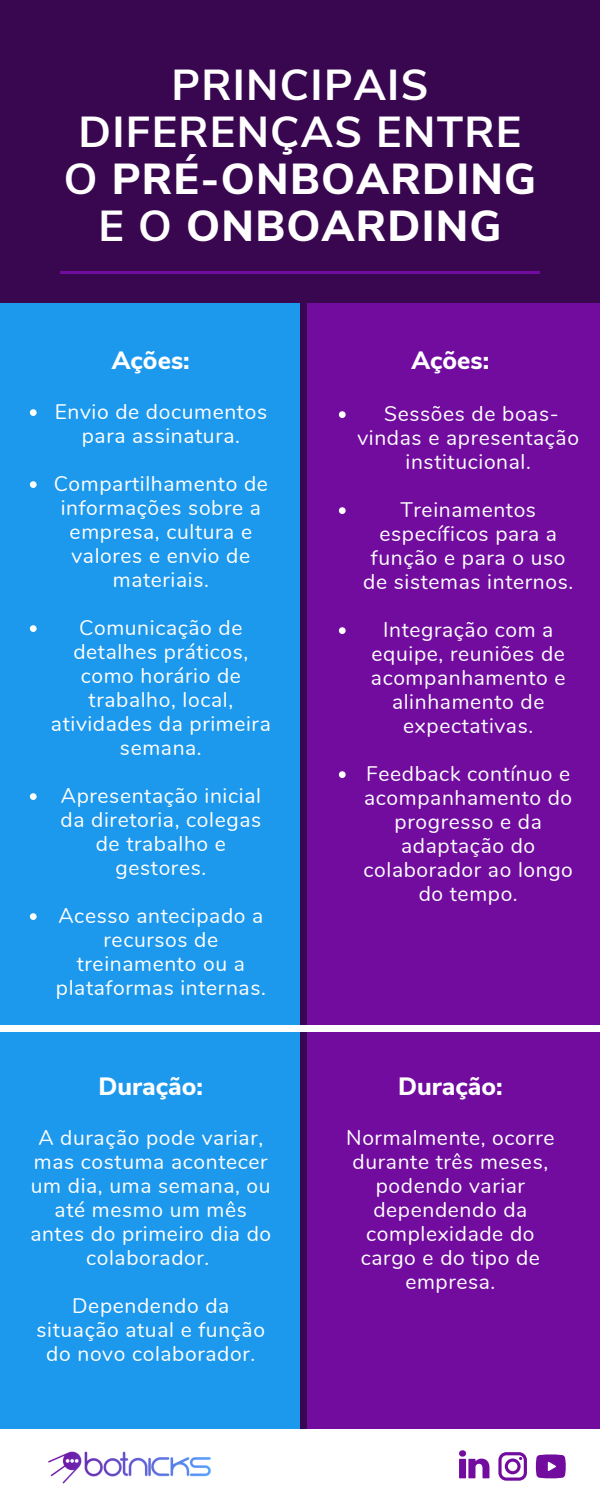
<style>
.page{position:relative;width:600px;height:1500px;background:#390650}
.page>*{position:absolute;margin:0;border:0;box-sizing:border-box;transform-origin:0 0}
.t1{font:700 43.3px/47px "Nunito Sans";letter-spacing:.03em;color:#fff;text-align:center}
.t2{font:800 25px "Nunito Sans";color:#fff}
.t3{font:21px/24px "Nunito";letter-spacing:.03em;color:#fff;text-align:center}
.s1{font-weight:800}
</style>
<div class="page">
<div style="left:308px;top:304px;width:292px;height:1136px;background:#710c9f"></div>
<div style="left:0;top:304px;width:300px;height:1136px;background:#1c98ed"></div>
<hr style="left:60px;top:271px;width:480px;height:3px;background:#710c9f">
<div style="left:0;top:1025px;width:600px;height:7px;background:#fff"></div>
<svg style="left:339px;top:411px;width:7px;height:7px"></svg>
<svg style="left:339px;top:507px;width:7px;height:7px"></svg>
<svg style="left:339px;top:627px;width:7px;height:7px"></svg>
<svg style="left:339px;top:771px;width:7px;height:7px"></svg>
<svg style="left:30px;top:409px;width:7px;height:7px"></svg>
<svg style="left:30px;top:481px;width:7px;height:7px"></svg>
<svg style="left:30px;top:625px;width:7px;height:7px"></svg>
<svg style="left:30px;top:793px;width:7px;height:7px"></svg>
<svg style="left:30px;top:913px;width:7px;height:7px"></svg>
<div style="left:0;top:1429px;width:600px;height:71px;background:#fff"></div>
<img style="left:48px;top:1451px;width:163px;height:33px">
<svg style="left:459px;top:1459px;width:30px;height:19px"></svg>
<div style="left:459px;top:1450px;width:7px;height:7px;background:#710c9f;border-radius:50%"></div>
<svg style="left:498px;top:1452px;width:29px;height:29px"></svg>
<svg style="left:536px;top:1454px;width:30px;height:24px"></svg>
<h1 class="t1" style="left:64px;top:62px;width:474px">PRINCIPAIS<br>DIFERENÇAS ENTRE<br>O <span class="s1">PRÉ-ONBOARDING<br></span>E O <span class="s1">ONBOARDING</span></h1>
<p class="t2" style="left:112px;top:343px;width:79px">Ações:</p>
<p class="t2" style="left:411px;top:343px;width:79px">Ações:</p>
<p class="t3" style="left:357px;top:402px;width:223px">Sessões de boas&shy;vindas e apresentação institucional.</p>
<p class="t3" style="left:363px;top:498px;width:211px">Treinamentos específicos para a função e para o uso de sistemas internos.</p>
<p class="t3" style="left:371px;top:618px;width:196px">Integração com a equipe, reuniões de acompanhamento e alinhamento de expectativas.</p>
<p class="t3" style="left:364px;top:762px;width:211px">Feedback contínuo e acompanhamento do progresso e da adaptação do colaborador ao longo do tempo.</p>
<h2 class="t3" style="left:55px;top:400px;width:214px">Envio de documentos para assinatura.</h2>
<p class="t3" style="left:54px;top:472px;width:216px">Compartilhamento de informações sobre a empresa, cultura e valores e envio de materiais.</p>
<p class="t3" style="left:51px;top:616px;width:221px">Comunicação de detalhes práticos, como horário de trabalho, local, atividades da primeira semana.</p>
<h2 class="t3" style="left:61px;top:784px;width:202px">Apresentação inicial da diretoria, colegas de trabalho e gestores.</h2>
<p class="t3" style="left:56px;top:904px;width:211px">Acesso antecipado a recursos de treinamento ou a plataformas internas.</p>
<h2 class="t2" style="left:98px;top:1070px;width:106px">Duração:</h2>
<h2 class="t2" style="left:398px;top:1070px;width:106px">Duração:</h2>
<p class="t3" style="left:30px;top:1126px;width:242px">A duração pode variar, mas costuma acontecer um dia, uma semana, ou até mesmo um mês antes do primeiro dia do colaborador.</p>
<p class="t3" style="left:37px;top:1294px;width:230px">Dependendo da situação atual e função do novo colaborador.</p>
<p class="t3" style="left:346px;top:1126px;width:210px">Normalmente, ocorre durante três meses, podendo variar dependendo da complexidade do cargo e do tipo de empresa.</p>
</div>
